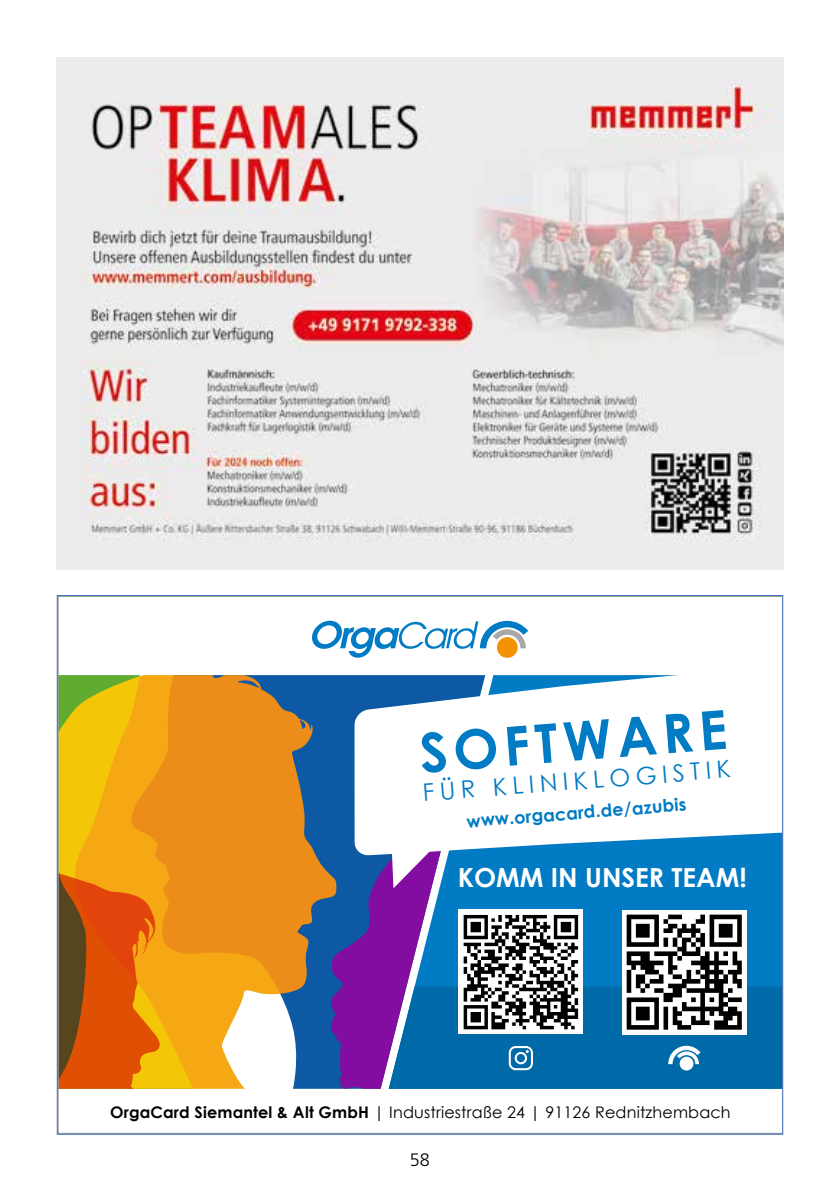
<style>
.page{position:relative;width:840px;height:1191px;background:#fff}
.page>*{position:absolute;margin:0;border:0;box-sizing:border-box;transform-origin:0 0}
.t1{font:700 54px "Century Gothic";color:#007bc4}
.t2{font:700 26.2px "Century Gothic";color:#fff}
.t3{font:24px "Century Gothic";color:#007bc4}
.t4{font:300 18px "Frutiger LT Std";color:#000}
.t5{font:700 17.6px "Century Gothic";color:#007bc4}
.t6{font:16px "Century Gothic";letter-spacing:.01em;color:#000}
.s1{font-weight:700}
</style>
<div class="page">
<img style="left:57px;top:58px;width:725px;height:511px">
<svg style="left:59px;top:675px;width:72px;height:191px;background:#e1b90f"></svg>
<svg style="left:131px;top:675px;width:257px;height:413px;background:#b48251"></svg>
<svg style="left:59px;top:866px;width:101px;height:222px;background:#ce640c"></svg>
<svg style="left:388px;top:888px;width:392px;height:98px;background:#206fc1"></svg>
<svg style="left:388px;top:986px;width:392px;height:102px;background:#0d6caa"></svg>
<svg style="left:354px;top:675px;width:426px;height:213px"></svg>
<svg style="left:667px;top:1045px;width:33px;height:19px"></svg>
<div style="left:679px;top:1056px;width:14px;height:14px;background:#fff;border-radius:50%"></div>
<div style="left:621px;top:910px;width:125px;height:124px;background:#fff"></div>
<svg style="left:626px;top:914px;width:115px;height:115px"></svg>
<div style="left:458px;top:909px;width:124px;height:124px;background:#fff"></div>
<svg style="left:463px;top:914px;width:116px;height:116px"></svg>
<svg style="left:463px;top:915px;width:114px;height:114px"></svg>
<svg style="left:508px;top:1046px;width:24px;height:24px"></svg>
<svg style="left:312px;top:620px;width:216px;height:38px"></svg>
<h1 class="t1" style="left:416px;top:713px;width:309px;rotate:-5deg">SOFTWARE</h1>
<h3 class="t3" style="left:421px;top:774px;width:310px;rotate:-4deg">FÜR KLINIKLOGISTIK</h3>
<p class="t5" style="left:465px;top:809px;width:221px;rotate:-5deg">www.orgacard.de/azubis</p>
<h2 class="t2" style="left:457px;top:857px;width:290px">KOMM IN UNSER TEAM!</h2>
<p class="t6" style="left:110px;top:1101px;width:621px"><span class="s1">OrgaCard Siemantel &amp; Alt GmbH</span> | Industriestraße 24 | 91126 Rednitzhembach</p>
<p class="t4" style="left:410px;top:1149px;width:22px">58</p>
</div>
